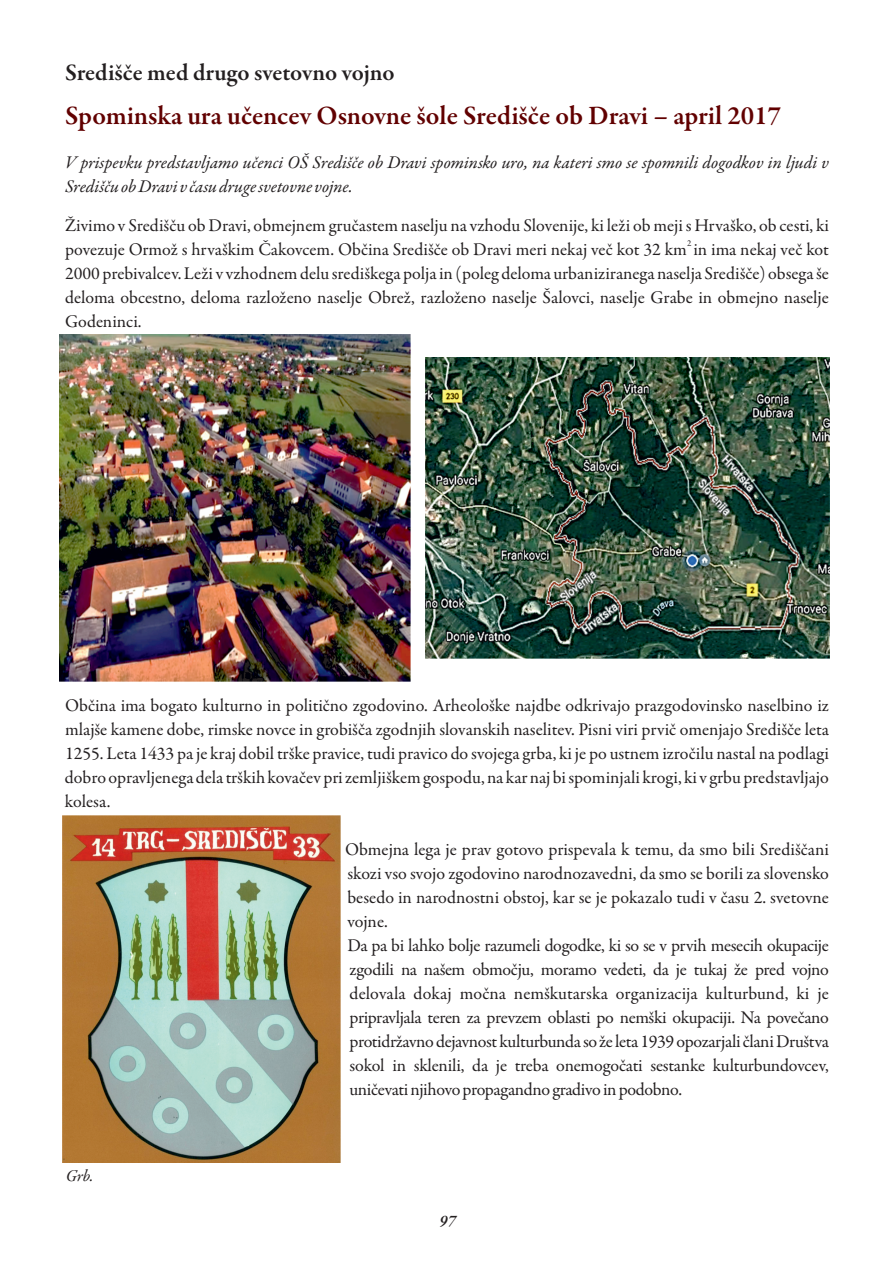
<style>
.page{position:relative;width:893px;height:1263px;background:#fff}
.page>*{position:absolute;margin:0;border:0;box-sizing:border-box;transform-origin:0 0}
.t1{font:600 27px "Garamond Premr Pro";color:#610000}
.t2{font:600 24px "Garamond Premr Pro";letter-spacing:-.005em;color:#231f20}
.t3{font:18px/24px "Garamond Premr Pro";letter-spacing:-.01em;color:#231f20;text-align:justify}
.t4{font:italic 18px/24px "Garamond Premr Pro";color:#231f20}
.t5{font:italic 16.5px "Garamond Premr Pro";color:#231f20}
.t6{font:italic 600 16.5px "Garamond Premr Pro";color:#231f20}
.t7{font:9px "Garamond Premr Pro";color:#231f20}
</style>
<div class="page">
<img style="left:59px;top:334px;width:352px;height:347px">
<img style="left:426px;top:357px;width:403px;height:301px">
<img style="left:63px;top:816px;width:277px;height:346px">
<h2 class="t2" style="left:65px;top:62px;width:331px">Središče med drugo svetovno vojno</h2>
<h1 class="t1" style="left:65px;top:104px;width:717px">Spominska ura učencev Osnovne šole Središče ob Dravi – april 2017</h1>
<p class="t4" style="left:65px;top:152px;width:765px">V prispevku predstavljamo učenci OŠ Središče ob Dravi spominsko uro, na kateri smo se spomnili dogodkov in ljudi v<br>Središču ob Dravi v času druge svetovne vojne.</p>
<p class="t3" style="left:65px;top:215px;width:765px">Živimo v Središču ob Dravi, obmejnem gručastem naselju na vzhodu Slovenije, ki leži ob meji s Hrvaško, ob cesti, ki</p>
<p class="t7" style="left:687px;top:240px;width:6px">2</p>
<p class="t3" style="left:65px;top:239px;width:765px">povezuje Ormož s hrvaškim Čakovcem. Občina Središče ob Dravi meri nekaj več kot 32 km in ima nekaj več kot 2000 prebivalcev. Leži v vzhodnem delu središkega polja in (poleg deloma urbaniziranega naselja Središče) obsega še deloma obcestno, deloma razloženo naselje Obrež, razloženo naselje Šalovci, naselje Grabe in obmejno naselje Godeninci.</p>
<p class="t3" style="left:65px;top:695px;width:765px">Občina ima bogato kulturno in politično zgodovino. Arheološke najdbe odkrivajo prazgodovinsko naselbino iz mlajše kamene dobe, rimske novce in grobišča zgodnjih slovanskih naselitev. Pisni viri prvič omenjajo Središče leta 1255. Leta 1433 pa je kraj dobil trške pravice, tudi pravico do svojega grba, ki je po ustnem izročilu nastal na podlagi dobro opravljenega dela trških kovačev pri zemljiškem gospodu, na kar naj bi spominjali krogi, ki v grbu predstavljajo kolesa.</p>
<p class="t3" style="left:345px;top:839px;width:485px;text-align:left">Obmejna lega je prav gotovo prispevala k temu, da smo bili Središčani skozi vso svojo zgodovino narodnozavedni, da smo se borili za slovensko besedo in narodnostni obstoj, kar se je pokazalo tudi v času 2. svetovne vojne.<br>Da pa bi lahko bolje razumeli dogodke, ki so se v prvih mesecih okupacije zgodili na našem območju, moramo vedeti, da je tukaj že pred vojno delovala dokaj močna nemškutarska organizacija kulturbund, ki je pripravljala teren za prevzem oblasti po nemški okupaciji. Na povečano protidržavno dejavnost kulturbunda so že leta 1939 opozarjali člani Društva sokol in sklenili, da je treba onemogočati sestanke kulturbundovcev, uničevati njihovo propagandno gradivo in podobno.</p>
<p class="t5" style="left:66px;top:1168px;width:29px">Grb.</p>
<p class="t6" style="left:440px;top:1214px;width:18px">97</p>
</div>
